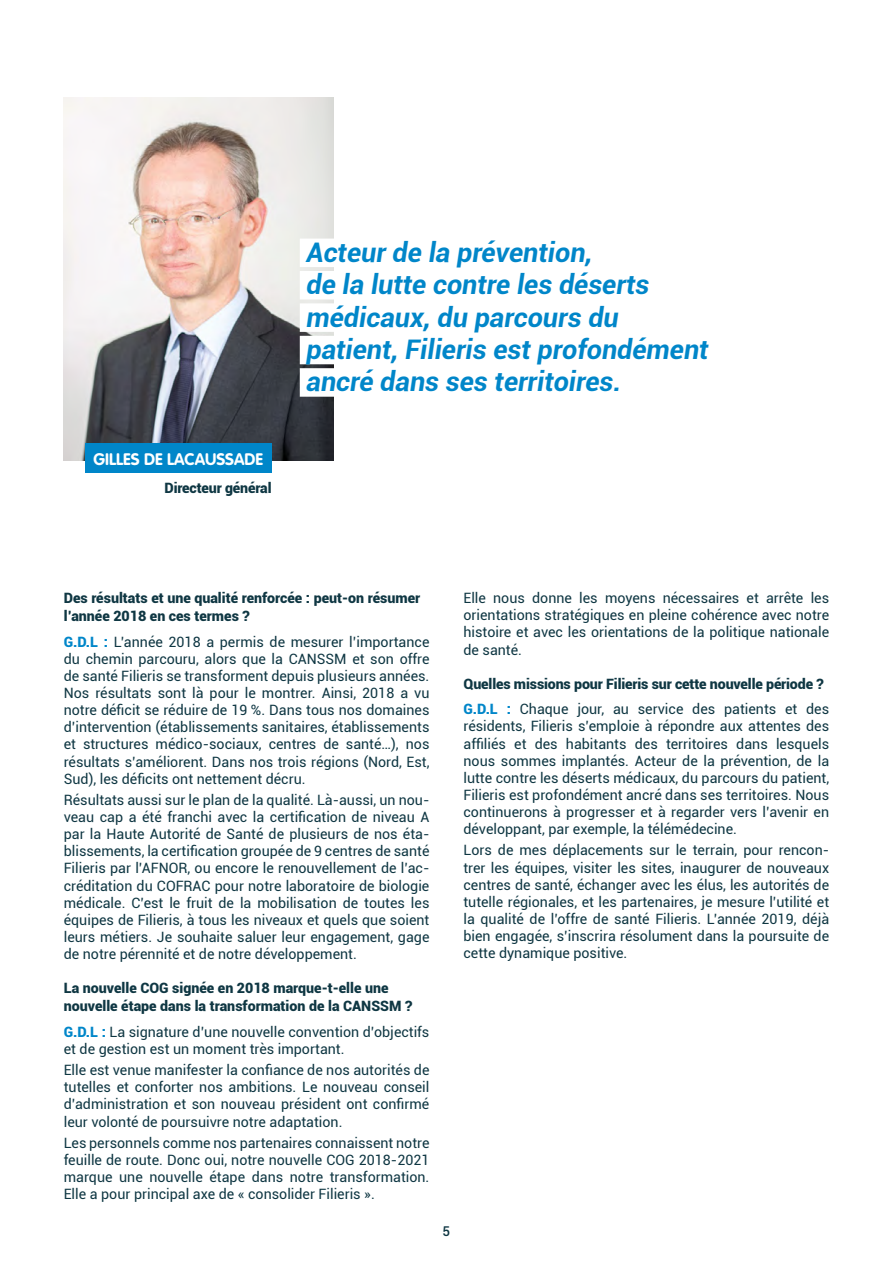
<style>
.page{position:relative;width:893px;height:1263px;background:#fff}
.page>*{position:absolute;margin:0;border:0;box-sizing:border-box;transform-origin:0 0}
.t1{font:italic 700 27px/32.4px "Roboto";color:#0086c9}
.t2{font:700 16.5px "VAG Rounded";color:#fff}
.t3{font:14.25px/17.1px "Roboto";color:#0f3743;text-align:justify}
.t4{font:900 14.25px/18px "Roboto";color:#0f3743}
.t5{font:500 13.5px "Roboto";color:#0f3743}
.s1{font-weight:900;color:#0086c9}
.s2{color:#0086c9}
.s3{font-weight:400}
</style>
<div class="page">
<img style="left:64px;top:98px;width:270px;height:362px">
<div style="left:300px;top:239px;width:299px;height:28px;background:#fff"></div>
<div style="left:300px;top:271px;width:356px;height:28px;background:#fff"></div>
<div style="left:300px;top:303px;width:319px;height:29px;background:#fff"></div>
<div style="left:300px;top:336px;width:415px;height:28px;background:#fff"></div>
<div style="left:300px;top:368px;width:328px;height:29px;background:#fff"></div>
<div style="left:85px;top:443px;width:187px;height:30px;background:#0086c9"></div>
<p class="t2" style="left:94px;top:449px;width:171px">GILLES DE LACAUSSADE</p>
<p class="t4" style="left:165px;top:479px;width:108px">Directeur général</p>
<h1 class="t1" style="left:306px;top:235px;width:404px">Acteur de la prévention,<br>de la lutte contre les déserts médicaux, du parcours du patient, Filieris est profondément ancré dans ses territoires.</h1>
<p class="t4" style="left:64px;top:588px;width:358px">Des résultats et une qualité renforcée : peut-on résumer l’année 2018 en ces termes ?</p>
<p class="t3" style="left:64px;top:633px;width:367px"><span class="s1">G.D.L :</span> L’année 2018 a permis de mesurer l’importance du chemin parcouru, alors que la CANSSM et son offre de santé Filieris se transforment depuis plusieurs années.<br>Nos résultats sont là pour le montrer. Ainsi, 2018 a vu notre déficit se réduire de 19 %. Dans tous nos domaines d’intervention (établissements sanitaires, établissements et structures médico-sociaux, centres de santé…), nos résultats s’améliorent. Dans nos trois régions (Nord, Est, Sud), les déficits ont nettement décru.</p>
<p class="t3" style="left:64px;top:791px;width:367px">Résultats aussi sur le plan de la qualité. Là-aussi, un nou&shy;veau cap a été franchi avec la certification de niveau A par la Haute Autorité de Santé de plusieurs de nos éta&shy;blissements, la certification groupée de 9 centres de santé Filieris par l’AFNOR, ou encore le renouvellement de l’ac&shy;créditation du COFRAC pour notre laboratoire de biologie médicale. C’est le fruit de la mobilisation de toutes les équipes de Filieris, à tous les niveaux et quels que soient leurs métiers. Je souhaite saluer leur engagement, gage de notre pérennité et de notre développement.</p>
<p class="t4" style="left:64px;top:978px;width:350px">La nouvelle COG signée en 2018 marque-t-elle une nouvelle étape dans la transformation de la CANSSM ?</p>
<p class="t3" style="left:64px;top:1023px;width:367px"><span class="s1">G.D.L :</span> La signature d’une nouvelle convention d’objectifs et de gestion est un moment très important.</p>
<p class="t3" style="left:64px;top:1061px;width:367px">Elle est venue manifester la confiance de nos autorités de tutelles et conforter nos ambitions. Le nouveau conseil d’administration et son nouveau président ont confirmé leur volonté de poursuivre notre adaptation.</p>
<p class="t3" style="left:64px;top:1134px;width:367px">Les personnels comme nos partenaires connaissent notre feuille de route. Donc oui, notre nouvelle COG 2018-2021 marque une nouvelle étape dans notre transformation.<br>Elle a pour principal axe de « consolider Filieris ».</p>
<p class="t3" style="left:463px;top:589px;width:367px">Elle nous donne les moyens nécessaires et arrête les orientations stratégiques en pleine cohérence avec notre histoire et avec les orientations de la politique nationale de santé.</p>
<p class="t4" style="left:463px;top:670px;width:367px;line-height:25.7px">Quelles missions pour Filieris sur cette nouvelle période ?<br><span class="s2">G.D.L :</span> <span class="s3">Chaque jour, au service des patients et des</span></p>
<p class="t3" style="left:463px;top:717px;width:367px">résidents, Filieris s’emploie à répondre aux attentes des affiliés et des habitants des territoires dans lesquels nous sommes implantés. Acteur de la prévention, de la lutte contre les déserts médicaux, du parcours du patient, Filieris est profondément ancré dans ses territoires. Nous continuerons à progresser et à regarder vers l’avenir en développant, par exemple, la télémédecine.</p>
<p class="t3" style="left:463px;top:841px;width:367px">Lors de mes déplacements sur le terrain, pour rencon&shy;trer les équipes, visiter les sites, inaugurer de nouveaux centres de santé, échanger avec les élus, les autorités de tutelle régionales, et les partenaires, je mesure l’utilité et la qualité de l’offre de santé Filieris. L’année 2019, déjà bien engagée, s’inscrira résolument dans la poursuite de cette dynamique positive.</p>
<p class="t5" style="left:443px;top:1222px;width:9px">5</p>
</div>
